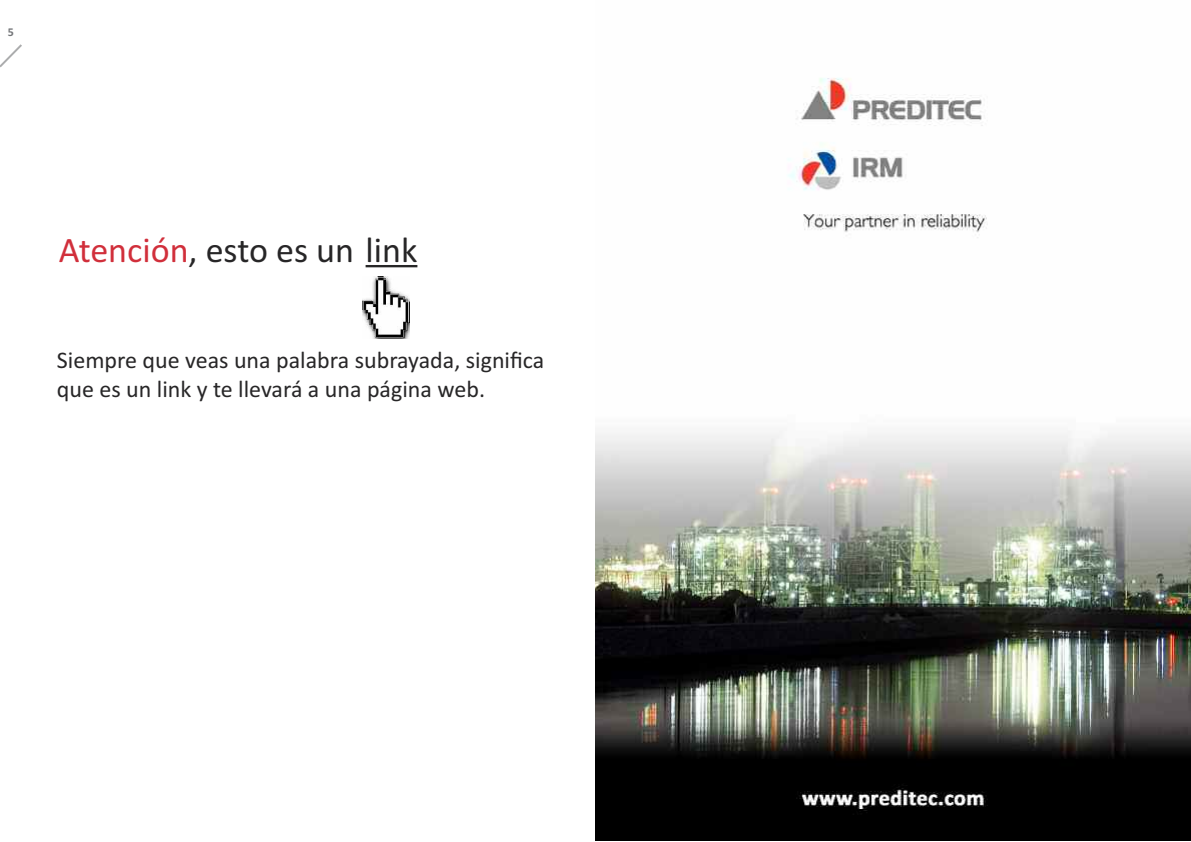
<style>
.page{position:relative;width:1191px;height:842px;background:#fff}
.page>*{position:absolute;margin:0;border:0;box-sizing:border-box;transform-origin:0 0}
.t1{font:36px "Calibri";color:#272627}
.t2{font:24px/28.8px "Calibri";color:#272627}
.t3{font:700 12px "Calibri";color:#737578}
.s1{color:#d12f3b}
</style>
<div class="page">
<svg style="left:0;top:44px;width:22px;height:24px"></svg>
<img style="left:362px;top:276px;width:47px;height:63px">
<hr style="left:365px;top:265px;width:52px;height:2px;background:#272627">
<img style="left:595px;top:78px;width:595px;height:763px">
<p class="t3" style="left:8px;top:24px;width:8px">5</p>
<h1 class="t1" style="left:59px;top:227px;width:360px"><span class="s1">Atención</span>, esto es un link</h1>
<p class="t2" style="left:57px;top:346px;width:489px">Siempre que veas una palabra subrayada, significa que es un link y te llevará a una página web.</p>
</div>
